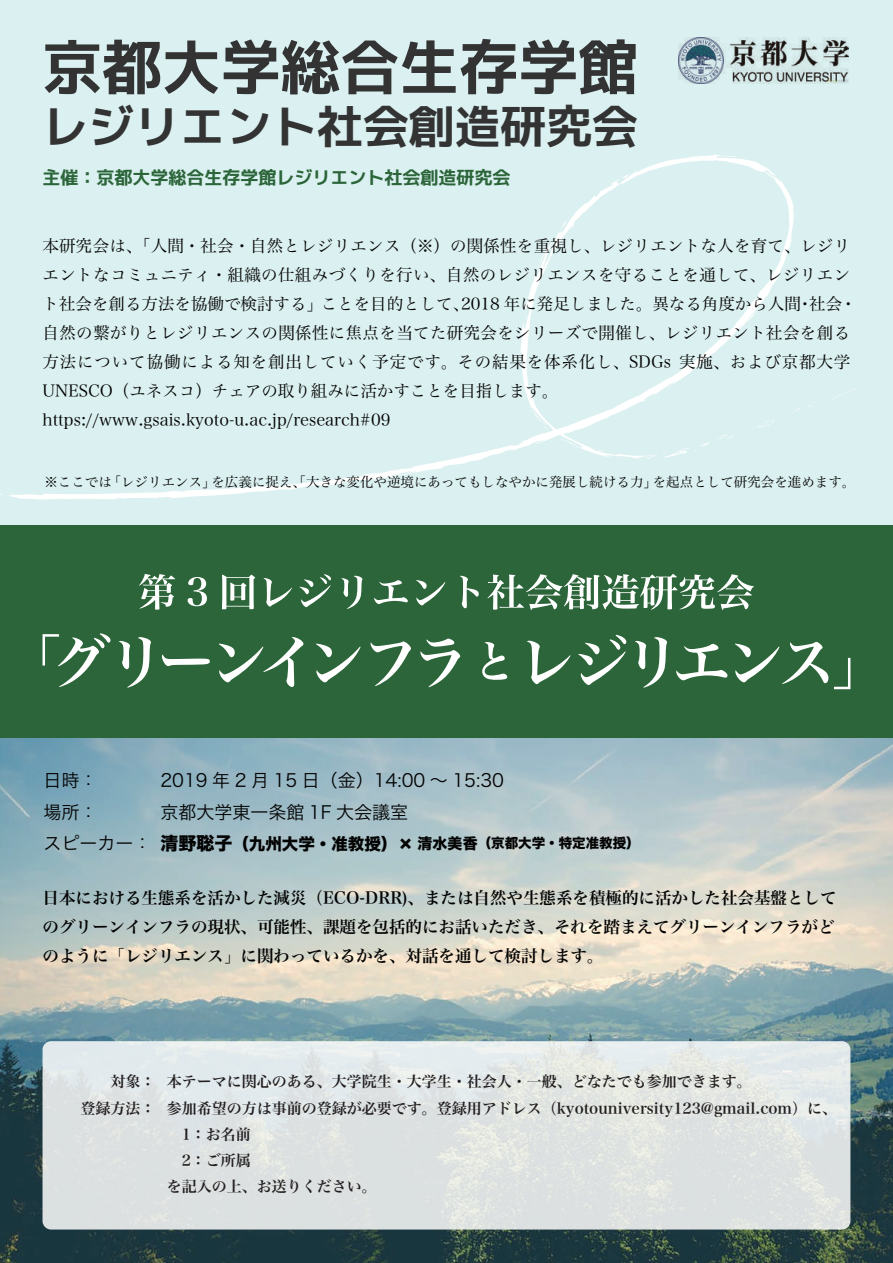
<style>
.page{position:relative;width:893px;height:1263px;background:#dbf0f0}
.page>*{position:absolute;margin:0;border:0;box-sizing:border-box;transform-origin:0 0}
.t1{font:700 59.55px "Mplus 1 p";color:#333334}
.t2{font:700 45.75px "Mplus 1 p";color:#333334}
.t3{font:18px/31.5px "Hira Kaku Pro N W3";color:#030303}
.t4{font:700 18px "Mplus 1 p";color:#2b6539}
.t5{font:16.5px/28.8px "Hira Min Pro N W3";letter-spacing:.015em;color:#030303}
.t6{font:16.5px/28.8px "Hira Min Pro N W6";color:#030303}
.t7{font:15px/26.2px "Hira Min Pro N W6";color:#231f20;text-align:right}
.t8{font:13.5px "Hira Min Pro N W3";color:#030303}
.t9{font:13.5px "Hira Kaku Std N W8";color:#030303}
.s1{font-size:18px}
.s2{font-size:16.5px}
.s3{font-size:15px}
</style>
<div class="page">
<img style="left:0;top:738px;width:893px;height:525px">
<svg style="left:834px;top:388px;width:22px;height:11px"></svg>
<svg style="left:10px;top:155px;width:784px;height:345px"></svg>
<svg style="left:768px;top:172px;width:12px;height:8px"></svg>
<svg style="left:604px;top:417px;width:5px;height:3px"></svg>
<svg style="left:646px;top:419px;width:131px;height:40px"></svg>
<svg style="left:598px;top:450px;width:42px;height:10px"></svg>
<svg style="left:538px;top:419px;width:13px;height:14px"></svg>
<svg style="left:559px;top:221px;width:15px;height:11px"></svg>
<svg style="left:762px;top:300px;width:3px;height:4px"></svg>
<svg style="left:707px;top:353px;width:7px;height:6px"></svg>
<svg style="left:651px;top:393px;width:9px;height:4px"></svg>
<div style="left:43px;top:1041px;width:807px;height:188px;background:linear-gradient(to right,#dee3e5,#e2e6e4);border-radius:9px"></div>
<img style="left:678px;top:38px;width:171px;height:45px">
<div style="left:0;top:525px;width:893px;height:213px;background:#2b6539"></div>
<svg style="left:139px;top:574px;width:36px;height:36px"></svg>
<svg style="left:188px;top:577px;width:19px;height:29px"></svg>
<svg style="left:222px;top:574px;width:33px;height:35px"></svg>
<svg style="left:263px;top:578px;width:29px;height:29px"></svg>
<svg style="left:299px;top:574px;width:32px;height:33px"></svg>
<svg style="left:341px;top:576px;width:21px;height:33px"></svg>
<svg style="left:374px;top:580px;width:34px;height:24px"></svg>
<svg style="left:416px;top:580px;width:29px;height:25px"></svg>
<svg style="left:460px;top:576px;width:19px;height:32px"></svg>
<svg style="left:487px;top:574px;width:267px;height:36px"></svg>
<svg style="left:43px;top:633px;width:67px;height:54px"></svg>
<svg style="left:119px;top:637px;width:32px;height:51px"></svg>
<svg style="left:162px;top:654px;width:48px;height:12px"></svg>
<svg style="left:219px;top:637px;width:84px;height:50px"></svg>
<svg style="left:316px;top:643px;width:45px;height:39px"></svg>
<svg style="left:371px;top:641px;width:40px;height:45px"></svg>
<svg style="left:420px;top:639px;width:40px;height:48px"></svg>
<svg style="left:482px;top:642px;width:25px;height:38px"></svg>
<svg style="left:527px;top:641px;width:44px;height:43px"></svg>
<svg style="left:578px;top:635px;width:48px;height:50px"></svg>
<svg style="left:635px;top:637px;width:32px;height:51px"></svg>
<svg style="left:676px;top:644px;width:51px;height:36px"></svg>
<svg style="left:735px;top:642px;width:93px;height:42px"></svg>
<svg style="left:834px;top:658px;width:16px;height:31px"></svg>
<h1 class="t1" style="left:43px;top:25px;width:597px">京都大学総合生存学館</h1>
<h2 class="t2" style="left:43px;top:94px;width:597px">レジリエント社会創造研究会</h2>
<p class="t4" style="left:43px;top:164px;width:470px">主催：京都大学総合生存学館レジリエント社会創造研究会</p>
<p class="t5" style="left:43px;top:230px;width:816px">本研究会は、「人間・社会・自然とレジリエンス（※）の関係性を重視し、レジリエントな人を育て、レジリエントなコミュニティ・組織の仕組みづくりを行い、自然のレジリエンスを守ることを通して、レジリエント社会を創る方法を協働で検討する」ことを目的として、2018 年に発足しました。異なる角度から人間・社会・自然の繋がりとレジリエンスの関係性に焦点を当てた研究会をシリーズで開催し、レジリエント社会を創る方法について協働による知を創出していく予定です。その結果を体系化し、SDGs 実施、および京都大学UNESCO（ユネスコ）チェアの取り組みに活かすことを目指します。https://www.gsais.kyoto-u.ac.jp/research#09</p>
<p class="t8" style="left:44px;top:470px;width:812px">※ここでは「レジリエンス」を広義に捉え、「大きな変化や逆境にあってもしなやかに発展し続ける力」を起点として研究会を進めます。</p>
<p class="t3" style="left:43px;top:763px;width:109px">日時：<br>場所：<br>スピーカー：</p>
<p class="t3" style="left:160px;top:763px;width:345px">2019 年 2 月 15 日（金）14:00 ～ 15:30京都大学東一条館 1F 大会議室</p>
<p class="t9" style="left:160px;top:836px;width:481px"><span class="s1">清野聡子</span><span class="s2">（九州大学・准教授）×</span> <span class="s3">清水美香</span>（京都大学・特定准教授）</p>
<p class="t6" style="left:43px;top:882px;width:796px">日本における生態系を活かした減災（ECO-DRR)、または自然や生態系を積極的に活かした社会基盤としてのグリーンインフラの現状、可能性、課題を包括的にお話いただき、それを踏まえてグリーンインフラがどのように「レジリエンス」に関わっているかを、対話を通して検討します。</p>
<p class="t7" style="left:80px;top:1067px;width:76px">対象：<br>登録方法：</p>
<p class="t7" style="left:167px;top:1067px;width:672px;text-align:left">本テーマに関心のある、大学院生・大学生・社会人・一般、どなたでも参加できます。<br>参加希望の方は事前の登録が必要です。登録用アドレス（kyotouniversity123@gmail.com）に、　1：お名前<br>　2：ご所属<br>を記入の上、お送りください。</p>
</div>
